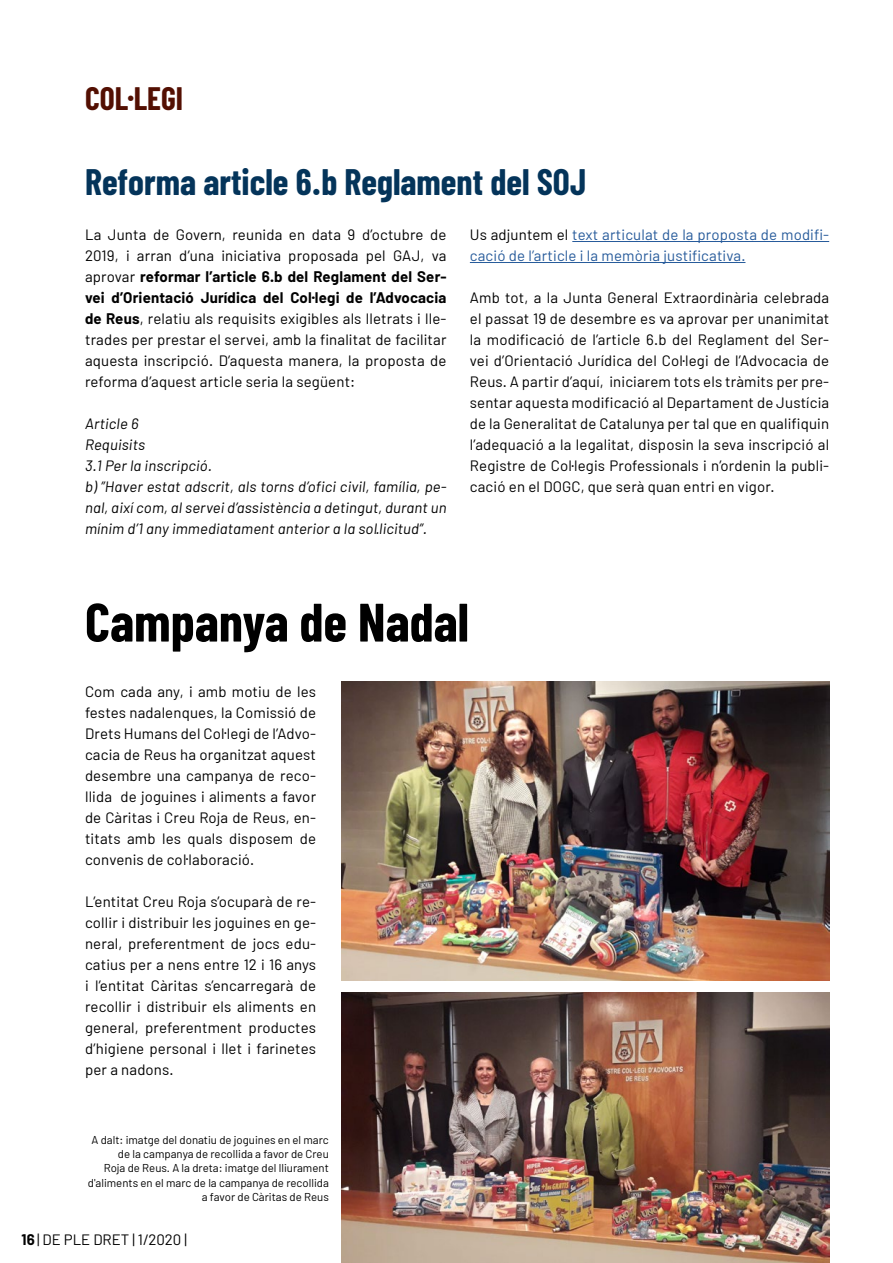
<style>
.page{position:relative;width:893px;height:1263px;background:#fff}
.page>*{position:absolute;margin:0;border:0;box-sizing:border-box;transform-origin:0 0}
.t1{font:700 54px "Barlow Condensed";color:#000}
.t2{font:700 36px "Barlow Condensed";color:#04345a}
.t3{font:700 31.65px "Barlow Condensed";color:#530f02}
.t4{font:15px/21px "Barlow";letter-spacing:.01em;color:#000;text-align:justify}
.t5{font:italic 15px/21px "Barlow";letter-spacing:.01em;color:#000}
.t6{font:15px/21px "Barlow";letter-spacing:.01em;color:#275b9b}
.t7{font:11.4px/14.2px "Barlow";color:#000;text-align:right}
.s1{font-weight:700}
.s2{color:#000}
</style>
<div class="page">
<hr style="left:572px;top:241px;width:257px;height:1px;background:#275b9b">
<hr style="left:470px;top:262px;width:275px;height:1px;background:#275b9b">
<img style="left:342px;top:681px;width:487px;height:299px">
<img style="left:342px;top:993px;width:487px;height:270px">
<h3 class="t3" style="left:85px;top:79px;width:100px">COL·LEGI</h3>
<h2 class="t2" style="left:85px;top:160px;width:503px">Reforma article 6.b Reglament del SOJ</h2>
<p class="t4" style="left:85px;top:224px;width:363px">La Junta de Govern, reunida en data 9 d’octubre de 2019, i arran d’una iniciativa proposada pel GAJ, va aprovar <span class="s1">reformar l’article 6.b del Reglament del Ser&shy;vei d’Orientació Jurídica del Col</span><sup>·</sup><span class="s1">legi de l’Advocacia de Reus</span>, relatiu als requisits exigibles als lletrats i lle&shy;trades per prestar el servei, amb la finalitat de facilitar aquesta inscripció. D’aquesta manera, la proposta de reforma d’aquest article seria la següent:</p>
<p class="t5" style="left:85px;top:413px;width:363px">Article 6<br>Requisits<br>3.1 Per la inscripció.<br>b) ”Haver estat adscrit, als torns d’ofici civil, família, pe&shy;nal, així com, al servei d’assistència a detingut, durant un mínim d’1 any immediatament anterior a la sol·licitud”.</p>
<p class="t6" style="left:470px;top:224px;width:361px"><span class="s2">Us adjuntem el</span> text articulat de la proposta de modifi&shy;cació de l’article i la memòria justificativa.</p>
<p class="t4" style="left:470px;top:287px;width:361px">Amb tot, a la Junta General Extraordinària celebrada el passat 19 de desembre es va aprovar per unanimitat la modificació de l’article 6.b del Reglament del Ser&shy;vei d’Orientació Jurídica del Col·legi de l’Advocacia de Reus. A partir d’aquí, iniciarem tots els tràmits per pre&shy;sentar aquesta modificació al Departament de Justícia de la Generalitat de Catalunya per tal que en qualifiquin l’adequació a la legalitat, disposin la seva inscripció al Registre de Col·legis Professionals i n’ordenin la publi&shy;cació en el DOGC, que serà quan entri en vigor.</p>
<h1 class="t1" style="left:85px;top:589px;width:385px">Campanya de Nadal</h1>
<p class="t4" style="left:85px;top:680px;width:233px">Com cada any, i amb motiu de les festes nadalenques, la Comissió de Drets Humans del Col·legi de l’Advo&shy;cacia de Reus ha organitzat aquest desembre una campanya de reco&shy;llida de joguines i aliments a favor de Càritas i Creu Roja de Reus, en&shy;titats amb les quals disposem de convenis de col·laboració.</p>
<p class="t4" style="left:85px;top:890px;width:233px">L’entitat Creu Roja s’ocuparà de re&shy;collir i distribuir les joguines en ge&shy;neral, preferentment de jocs edu&shy;catius per a nens entre 12 i 16 anys i l’entitat Càritas s’encarregarà de recollir i distribuir els aliments en general, preferentment productes d’higiene personal i llet i farinetes per a nadons.</p>
<p class="t7" style="left:88px;top:1132px;width:242px">A dalt: imatge del donatiu de joguines en el marc de la campanya de recollida a favor de Creu<br>Roja de Reus. A la dreta: imatge del lliurament d'aliments en el marc de la campanya de recollida a favor de Cà ritas de Reus</p>
<p class="t4" style="left:22px;top:1228px;width:167px"><span class="s1">16</span> | DE PLE DRET | 1/2020 |</p>
</div>
